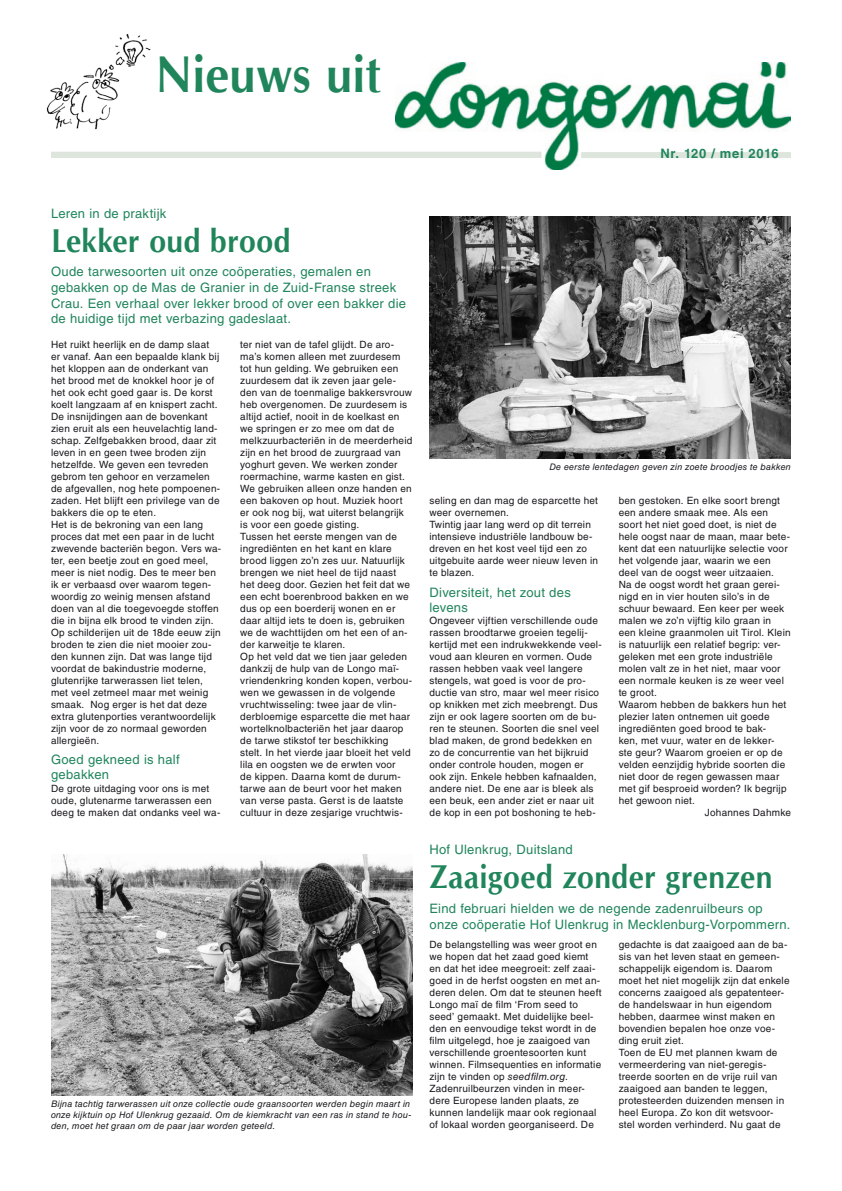
<style>
.page{position:relative;width:842px;height:1191px;background:#fff}
.page>*{position:absolute;margin:0;border:0;box-sizing:border-box;transform-origin:0 0}
.t1{font:700 51.7px "Cg Omega";letter-spacing:.005em;color:#20855b;scale:.91 1}
.t2{font:700 33px "Cg Omega";letter-spacing:.015em;color:#20855b;scale:.91 1}
.t3{font:13px/15.6px "Helvetica LT Std";letter-spacing:.02em;color:#20855b}
.t4{font:700 13px "Helvetica LT Std";letter-spacing:.05em;color:#20855b}
.t5{font:10px/12px "Helvetica LT Std";letter-spacing:.02em;color:#1a171c}
.t6{font:italic 9px/10.8px "Helvetica LT Std";letter-spacing:.02em;color:#1a171c;text-align:justify}
.s1{font-style:italic}
</style>
<div class="page">
<img style="left:396px;top:62px;width:395px;height:107px">
<div style="left:51px;top:152px;width:490px;height:6px;background:#dde5dc"></div>
<div style="left:581px;top:152px;width:210px;height:6px;background:#dde5dc"></div>
<img style="left:46px;top:34px;width:104px;height:95px">
<img style="left:429px;top:217px;width:362px;height:241px">
<img style="left:51px;top:854px;width:361px;height:241px">
<h1 class="t1" style="left:156px;top:44px;width:249px">Nieuws uit</h1>
<h3 class="t4" style="left:660px;top:145px;width:120px">Nr. 120 / mei 2016</h3>
<h3 class="t3" style="left:51px;top:205px;width:117px">Leren in de praktijk</h3>
<h2 class="t2" style="left:51px;top:221px;width:265px">Lekker oud brood</h2>
<h3 class="t3" style="left:51px;top:264px;width:357px">Oude tarwesoorten uit onze coöperaties, gemalen en gebakken op de Mas de Granier in de Zuid-Franse streek Crau. Een verhaal over lekker brood of over een bakker die de huidige tijd met verbazing gadeslaat.</h3>
<p class="t5" style="left:51px;top:338px;width:172px">Het ruikt heerlijk en de damp slaat<br>er vanaf. Aan een bepaalde klank bij het kloppen aan de onderkant van het brood met de knokkel hoor je of het ook echt goed gaar is. De korst koelt langzaam af en knispert zacht.<br>De insnijdingen aan de bovenkant zien eruit als een heuvelachtig land&shy;schap. Zelfgebakken brood, daar zit leven in en geen twee broden zijn hetzelfde. We geven een tevreden gebrom ten gehoor en verzamelen de afgevallen, nog hete pompoenen&shy;zaden. Het blijft een privilege van de bakkers die op te eten.<br>Het is de bekroning van een lang proces dat met een paar in de lucht zwevende bacteriën begon. Vers wa&shy;ter, een beetje zout en goed meel, meer is niet nodig. Des te meer ben ik er verbaasd over waarom tegen&shy;woordig zo weinig mensen afstand doen van al die toegevoegde stoffen die in bijna elk brood te vinden zijn.<br>Op schilderijen uit de 18de eeuw zijn broden te zien die niet mooier zou&shy;den kunnen zijn. Dat was lange tijd voordat de bakindustrie moderne, glutenrijke tarwerassen liet telen, met veel zetmeel maar met weinig smaak. Nog erger is het dat deze extra glutenporties verantwoordelijk zijn voor de zo normaal geworden allergieën.</p>
<p class="t5" style="left:51px;top:782px;width:171px">De grote uitdaging voor ons is met oude, glutenarme tarwerassen een deeg te maken dat ondanks veel wa-</p>
<h3 class="t3" style="left:51px;top:751px;width:130px">Goed gekneed is half gebakken</h3>
<p class="t5" style="left:240px;top:338px;width:174px">ter niet van de tafel glijdt. De aro&shy;ma’s komen alleen met zuurdesem tot hun gelding. We gebruiken een zuurdesem dat ik zeven jaar gele&shy;den van de toenmalige bakkersvrouw heb overgenomen. De zuurdesem is altijd actief, nooit in de koelkast en we springen er zo mee om dat de melkzuurbacteriën in de meerderheid zijn en het brood de zuurgraad van yoghurt geven. We werken zonder roermachine, warme kasten en gist.<br>We gebruiken alleen onze handen en een bakoven op hout. Muziek hoort er ook nog bij, wat uiterst belangrijk is voor een goede gisting.<br>Tussen het eerste mengen van de ingrediënten en het kant en klare brood liggen zo’n zes uur. Natuurlijk brengen we niet heel de tijd naast het deeg door. Gezien het feit dat we een echt boerenbrood bakken en we dus op een boerderij wonen en er daar altijd iets te doen is, gebruiken we de wachttijden om het een of an&shy;der karweitje te klaren.<br>Op het veld dat we tien jaar geleden dankzij de hulp van de Longo maï&shy;vriendenkring konden kopen, verbou&shy;wen we gewassen in de volgende vruchtwisseling: twee jaar de vlin&shy;derbloemige esparcette die met haar wortelknolbacteriën het jaar daarop de tarwe stikstof ter beschikking stelt. In het vierde jaar bloeit het veld lila en oogsten we de erwten voor<br>de kippen. Daarna komt de durum&shy;tarwe aan de beurt voor het maken van verse pasta. Gerst is de laatste cultuur in deze zesjarige vruchtwis-</p>
<p class="t6" style="left:51px;top:1098px;width:362px">Bijna tachtig tarwerassen uit onze collectie oude graansoorten werden begin maart in onze kijktuin op Hof Ulenkrug gezaaid. Om de kiemkracht van een ras in stand te hou&shy;den, moet het graan om de paar jaar worden geteeld.</p>
<p class="t6" style="left:549px;top:462px;width:243px">De eerste lentedagen geven zin zoete broodjes te bakken</p>
<p class="t5" style="left:429px;top:494px;width:170px">seling en dan mag de esparcette het weer overnemen.<br>Twintig jaar lang werd op dit terrein intensieve industriële landbouw be&shy;dreven en het kost veel tijd een zo uitgebuite aarde weer nieuw leven in te blazen.</p>
<p class="t5" style="left:619px;top:494px;width:163px">ben gestoken. En elke soort brengt</p>
<p class="t5" style="left:619px;top:506px;width:151px">een andere smaak mee. Als een</p>
<p class="t5" style="left:619px;top:518px;width:159px">soort het niet goed doet, is niet de</p>
<p class="t5" style="left:619px;top:530px;width:173px">hele oogst naar de maan, maar bete-</p>
<p class="t5" style="left:619px;top:542px;width:170px">kent dat een natuurlijke selectie voor</p>
<p class="t5" style="left:619px;top:554px;width:153px">het volgende jaar, waarin we een</p>
<p class="t5" style="left:619px;top:566px;width:157px">deel van de oogst weer uitzaaien.</p>
<p class="t5" style="left:619px;top:578px;width:163px">Na de oogst wordt het graan gerei-</p>
<p class="t5" style="left:619px;top:590px;width:153px">nigd en in vier houten silo’s in de</p>
<p class="t5" style="left:619px;top:602px;width:167px">schuur bewaard. Een keer per week</p>
<p class="t5" style="left:619px;top:614px;width:154px">malen we zo’n vijftig kilo graan in</p>
<p class="t5" style="left:619px;top:626px;width:173px">een kleine graanmolen uit Tirol. Klein</p>
<p class="t5" style="left:619px;top:638px;width:163px">is natuurlijk een relatief begrip: ver-</p>
<p class="t5" style="left:619px;top:650px;width:155px">geleken met een grote industriële</p>
<p class="t5" style="left:619px;top:662px;width:163px">molen valt ze in het niet, maar voor</p>
<p class="t5" style="left:619px;top:674px;width:167px">een normale keuken is ze weer veel</p>
<p class="t5" style="left:619px;top:686px;width:40px">te groot.</p>
<p class="t5" style="left:619px;top:698px;width:169px">Waarom hebben de bakkers hun het</p>
<p class="t5" style="left:619px;top:710px;width:152px">plezier laten ontnemen uit goede</p>
<p class="t5" style="left:619px;top:722px;width:149px">ingrediënten goed brood te bak-</p>
<p class="t5" style="left:619px;top:734px;width:157px">ken, met vuur, water en de lekker-</p>
<p class="t5" style="left:619px;top:746px;width:165px">ste geur? Waarom groeien er op de</p>
<p class="t5" style="left:619px;top:758px;width:168px">velden eenzijdig hybride soorten die</p>
<p class="t5" style="left:619px;top:770px;width:162px">niet door de regen gewassen maar</p>
<p class="t5" style="left:619px;top:782px;width:169px">met gif besproeid worden? Ik begrijp</p>
<p class="t5" style="left:619px;top:794px;width:78px">het gewoon niet.</p>
<p class="t5" style="left:705px;top:806px;width:88px">Johannes Dahmke</p>
<h3 class="t3" style="left:429px;top:585px;width:143px;line-height:15px">Diversiteit, het zout des levens</h3>
<p class="t5" style="left:429px;top:614px;width:174px">Ongeveer vijftien verschillende oude rassen broodtarwe groeien tegelij&shy;kertijd met een indrukwekkende veel&shy;voud aan kleuren en vormen. Oude rassen hebben vaak veel langere stengels, wat goed is voor de pro&shy;ductie van stro, maar wel meer risico op knikken met zich meebrengt. Dus zijn er ook lagere soorten om de bu&shy;ren te steunen. Soorten die snel veel blad maken, de grond bedekken en zo de concurrentie van het bijkruid onder controle houden, mogen er ook zijn. Enkele hebben kafnaalden, andere niet. De ene aar is bleek als een beuk, een ander ziet er naar uit de kop in een pot boshoning te heb-</p>
<h3 class="t3" style="left:429px;top:842px;width:145px">Hof Ulenkrug, Duitsland</h3>
<h2 class="t2" style="left:429px;top:857px;width:378px">Zaaigoed zonder grenzen</h2>
<h3 class="t3" style="left:429px;top:900px;width:362px">Eind februari hielden we de negende zadenruilbeurs op onze coöperatie Hof Ulenkrug in Mecklenburg-Vorpommern.</h3>
<p class="t5" style="left:619px;top:938px;width:172px">gedachte is dat zaaigoed aan de ba&shy;sis van het leven staat en gemeen&shy;schappelijk eigendom is. Daarom moet het niet mogelijk zijn dat enkele concerns zaaigoed als gepatenteer&shy;de handelswaar in hun eigendom hebben, daarmee winst maken en bovendien bepalen hoe onze voe&shy;ding eruit ziet.<br>Toen de EU met plannen kwam de vermeerdering van niet-geregis&shy;treerde soorten en de vrije ruil van zaaigoed aan banden te leggen, protesteerden duizenden mensen in heel Europa. Zo kon dit wetsvoor&shy;stel worden verhinderd. Nu gaat de</p>
<p class="t5" style="left:429px;top:938px;width:174px">De belangstelling was weer groot en we hopen dat het zaad goed kiemt en dat het idee meegroeit: zelf zaai&shy;goed in de herfst oogsten en met an&shy;deren delen. Om dat te steunen heeft Longo maï de film ‘From seed to seed’ gemaakt. Met duidelijke beel&shy;den en eenvoudige tekst wordt in de film uitgelegd, hoe je zaaigoed van verschillende groentesoorten kunt winnen. Filmsequenties en informatie zijn te vinden op <span class="s1">seedfilm.org</span>.<br>Zadenruilbeurzen vinden in meer&shy;dere Europese landen plaats, ze kunnen landelijk maar ook regionaal of lokaal worden georganiseerd. De</p>
</div>
